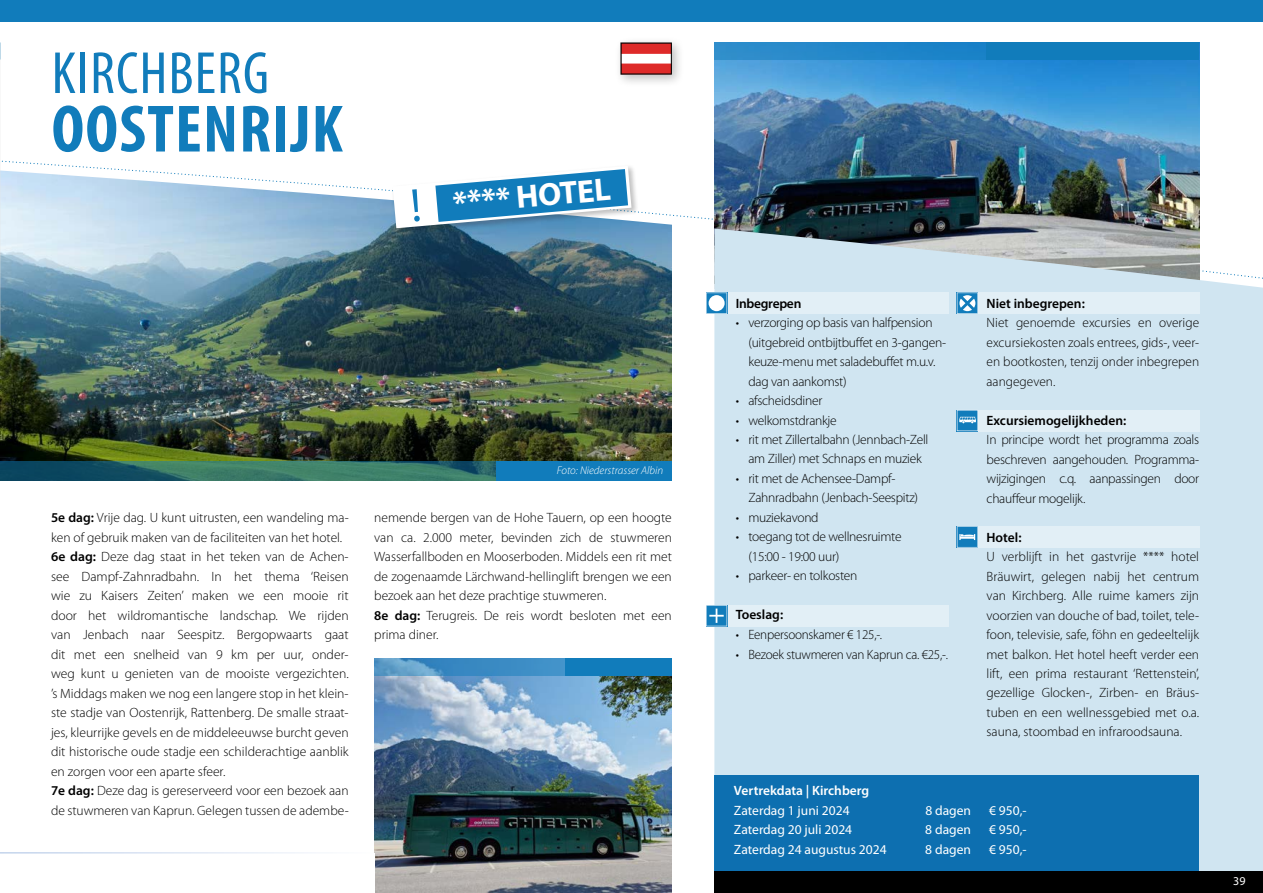
<style>
.page{position:relative;width:1263px;height:893px;background:#fff}
.page>*{position:absolute;margin:0;border:0;box-sizing:border-box;transform-origin:0 0}
.t1{font:700 condensed 67.5px "Myriad Pro";letter-spacing:.02em;color:#117cbb}
.t2{font:condensed 60px "Myriad Pro";letter-spacing:.02em;color:#117cbb}
.t3{font:700 32.25px "Myriad Pro";color:#fff}
.t4{font:300 13.5px/19.5px "Myriad Pro";color:#000;text-align:justify}
.t5{font:300 13.5px/19.5px "Myriad Pro";letter-spacing:-.02em;color:#000}
.t6{font:13.5px "Myriad Pro";color:#fff}
.t7{font:600 13.5px "Myriad Pro";color:#000}
.t8{font:600 13.5px "Myriad Pro";color:#fff}
.t9{font:600 13.5px "Myriad Pro";letter-spacing:-.02em;color:#000}
.t10{font:12px "Myriad Pro";color:#fff}
.t11{font:italic 300 11.25px "Myriad Pro";color:#fff}
.s1{font-weight:600}
</style>
<div class="page">
<img style="left:0;top:289px;width:672px;height:172px">
<svg style="left:0;top:21px;width:1263px;height:268px"></svg>
<svg style="left:1px;top:100px;width:1262px;height:181px"></svg>
<img style="left:0;top:43px;width:1px;height:315px">
<svg style="left:0;top:43px;width:1px;height:17px"></svg>
<img style="left:714px;top:60px;width:485px;height:169px">
<div style="left:714px;top:229px;width:549px;height:643px;background:#d0e5f1"></div>
<div style="left:714px;top:776px;width:485px;height:96px;background:#0d6fb0"></div>
<div style="left:714px;top:872px;width:549px;height:21px;background:#000"></div>
<div style="left:727px;top:293px;width:221px;height:21px;background:#e2eff6"></div>
<svg style="left:706px;top:293px;width:21px;height:21px"></svg>
<div style="left:709px;top:295px;width:16px;height:16px;background:#fff;border-radius:50%"></div>
<div style="left:978px;top:293px;width:221px;height:21px;background:#e2eff6"></div>
<svg style="left:957px;top:293px;width:21px;height:21px"></svg>
<div style="left:978px;top:410px;width:221px;height:21px;background:#e2eff6"></div>
<svg style="left:957px;top:410px;width:21px;height:21px"></svg>
<div style="left:978px;top:526px;width:221px;height:22px;background:#e2eff6"></div>
<svg style="left:957px;top:526px;width:21px;height:22px"></svg>
<div style="left:727px;top:605px;width:221px;height:21px;background:#e2eff6"></div>
<svg style="left:706px;top:605px;width:21px;height:21px"></svg>
<svg style="left:714px;top:43px;width:272px;height:17px;background:#2387c9"></svg>
<div style="left:986px;top:43px;width:213px;height:17px;background:#117cbb"></div>
<svg style="left:0;top:461px;width:496px;height:20px;background:#2c6b66"></svg>
<div style="left:496px;top:461px;width:176px;height:20px;background:#117cbb"></div>
<div style="left:0;top:0;width:1263px;height:21px;background:#117cbb"></div>
<div style="left:614px;top:36px;width:70px;height:51px;background:#000;opacity:.25"></div>
<svg style="left:620px;top:43px;width:52px;height:32px"></svg>
<img style="left:374px;top:676px;width:298px;height:217px">
<svg style="left:374px;top:658px;width:192px;height:18px;background:#4590c5"></svg>
<div style="left:566px;top:658px;width:106px;height:18px;background:#117cbb"></div>
<div style="left:391px;top:164px;width:248px;height:72px;background:#000;opacity:.25"></div>
<svg style="left:393px;top:166px;width:238px;height:62px"></svg>
<h2 class="t2" style="left:52px;top:37px;width:219px">KIRCHBERG</h2>
<h1 class="t1" style="left:52px;top:87px;width:293px">OOSTENRIJK</h1>
<h3 class="t3" style="left:451px;top:182px;width:160px;rotate:-5deg">**** HOTEL</h3>
<p class="t4" style="left:51px;top:508px;width:299px;text-align:left"><span class="s1">5e dag:</span> Vrije dag. U kunt uitrusten, een wandeling ma&shy;ken of gebruik maken van de faciliteiten van het hotel.<br><span class="s1">6e dag:</span> Deze dag staat in het teken van de Achen&shy;see Dampf-Zahnradbahn. In het thema ‘Reisen wie zu Kaisers Zeiten’ maken we een mooie rit door het wildromantische landschap. We rijden van Jenbach naar Seespitz. Bergopwaarts gaat dit met een snelheid van 9 km per uur, onder&shy;weg kunt u genieten van de mooiste vergezichten. ’s Middags maken we nog een langere stop in het klein&shy;ste stadje van Oostenrijk, Rattenberg. De smalle straat&shy;jes, kleurrijke gevels en de middeleeuwse burcht geven dit historische oude stadje een schilderachtige aanblik en zorgen voor een aparte sfeer.<br><span class="s1">7e dag:</span> Deze dag is gereserveerd voor een bezoek aan de stuwmeren van Kaprun. Gelegen tussen de adembe-</p>
<p class="t11" style="left:557px;top:464px;width:108px">Foto: Niederstrasser Albin</p>
<p class="t4" style="left:374px;top:508px;width:299px;text-align:left">nemende bergen van de Hohe Tauern, op een hoogte van ca. 2.000 meter, bevinden zich de stuwmeren Wasserfallboden en Mooserboden. Middels een rit met de zogenaamde Lärchwand-hellinglift brengen we een bezoek aan het deze prachtige stuwmeren.<br><span class="s1">8e dag:</span> Terugreis. De reis wordt besloten met een prima diner.</p>
<p class="t9" style="left:736px;top:294px;width:67px">Inbegrepen</p>
<p class="t5" style="left:748px;top:313px;width:199px;text-indent:-13px">• verzorging op basis van halfpension (uitgebreid ontbijtbuffet en 3-gangen&shy;keuze-menu met saladebuffet m.u.v. dag van aankomst)</p>
<p class="t5" style="left:736px;top:391px;width:88px">• afscheidsdiner</p>
<p class="t5" style="left:736px;top:410px;width:103px">• welkomstdrankje</p>
<p class="t5" style="left:736px;top:430px;width:194px;text-align:center">• rit met Zillertalbahn (Jennbach-Zell am Ziller) met Schnaps en muziek</p>
<p class="t5" style="left:748px;top:469px;width:171px;text-indent:-13px">• rit met de Achensee-Dampf-<br>Zahnradbahn (Jenbach-Seespitz)</p>
<p class="t5" style="left:736px;top:508px;width:84px">• muziekavond</p>
<p class="t5" style="left:748px;top:527px;width:155px;text-indent:-13px">• toegang tot de wellnesruimte (15:00 - 19:00 uur)</p>
<p class="t5" style="left:736px;top:566px;width:123px">• parkeer- en tolkosten</p>
<p class="t7" style="left:736px;top:606px;width:49px">Toeslag:</p>
<p class="t5" style="left:736px;top:625px;width:148px">• Eenpersoonskamer € 125,-.</p>
<p class="t5" style="left:736px;top:644px;width:214px">• Bezoek stuwmeren van Kaprun ca. €25,-.</p>
<p class="t7" style="left:986px;top:294px;width:100px">Niet inbegrepen:</p>
<p class="t4" style="left:986px;top:313px;width:214px">Niet genoemde excursies en overige excursiekosten zoals entrees, gids-, veer&shy;en bootkosten, tenzij onder inbegrepen aangegeven.</p>
<p class="t7" style="left:986px;top:411px;width:141px">Excursiemogelijkheden:</p>
<p class="t4" style="left:986px;top:430px;width:214px">In principe wordt het programma zoals beschreven aangehouden. Programma&shy;wijzigingen c.q. aanpassingen door chauf-feur mogelijk.</p>
<p class="t7" style="left:986px;top:528px;width:36px">Hotel:</p>
<p class="t4" style="left:986px;top:547px;width:214px">U verblijft in het gastvrije **** hotel Bräuwirt, gelegen nabij het centrum van Kirchberg. Alle ruime kamers zijn voorzien van douche of bad, toilet, tele&shy;foon, televisie, safe, föhn en gedeeltelijk met balkon. Het hotel heeft verder een lift, een prima restaurant ‘Rettenstein’, gezellige Glocken-, Zirben- en Bräus&shy;tuben en een wellnessgebied met o.a. sauna, stoombad en infraroodsauna.</p>
<p class="t8" style="left:734px;top:782px;width:137px">Vertrekdata | Kirchberg</p>
<p class="t6" style="left:734px;top:803px;width:117px">Zaterdag 1 juni 2024</p>
<p class="t6" style="left:925px;top:803px;width:47px">8 dagen</p>
<p class="t6" style="left:989px;top:803px;width:39px">€ 950,-</p>
<p class="t6" style="left:734px;top:822px;width:120px">Zaterdag 20 juli 2024</p>
<p class="t6" style="left:925px;top:822px;width:47px">8 dagen</p>
<p class="t6" style="left:989px;top:822px;width:39px">€ 950,-</p>
<p class="t6" style="left:734px;top:842px;width:154px">Zaterdag 24 augustus 2024</p>
<p class="t6" style="left:925px;top:842px;width:47px">8 dagen</p>
<p class="t6" style="left:989px;top:842px;width:39px">€ 950,-</p>
<p class="t10" style="left:1233px;top:874px;width:14px">39</p>
</div>
